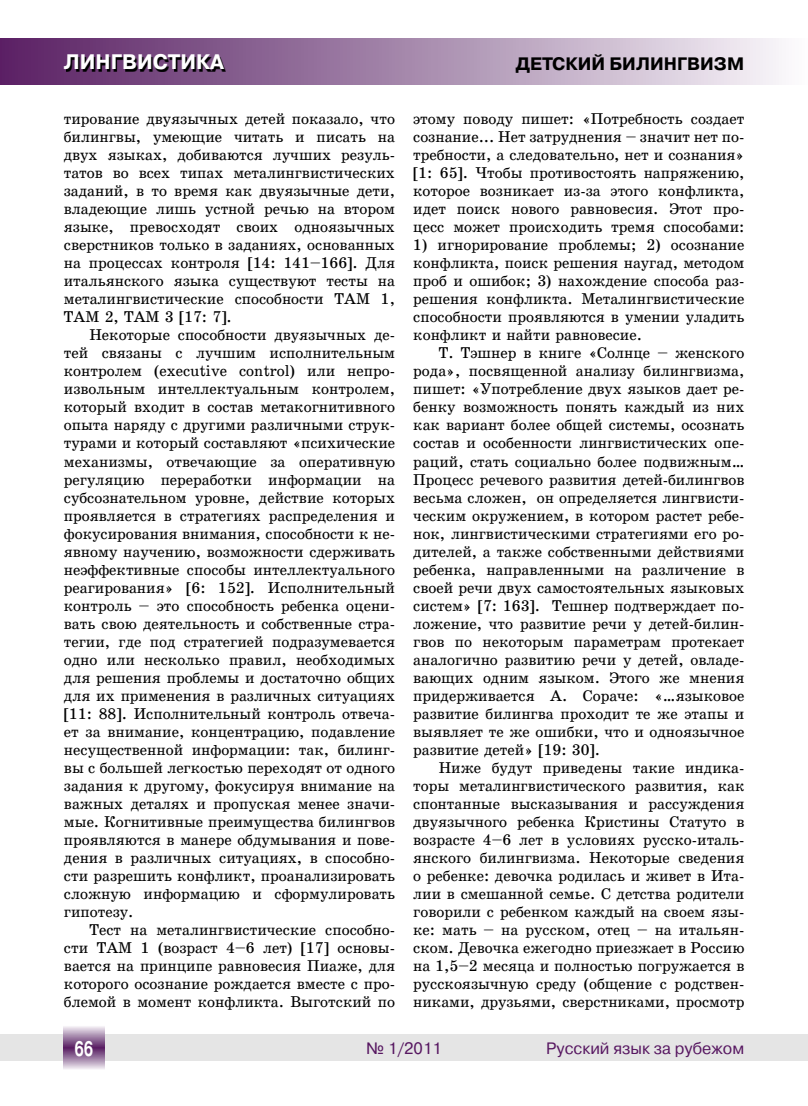
<style>
.page{position:relative;width:808px;height:1106px;background:#fff}
.page>*{position:absolute;margin:0;border:0;box-sizing:border-box;transform-origin:0 0}
.t1{font:700 21px "Pragmatica C";color:#fff}
.t2{font:700 21px "Pragmatica C";color:#fff;scale:.7 1}
.t3{font:700 18px "Pragmatica C";color:#000}
.t4{font:16.5px "Pragmatica C";color:#571761}
.t5{font:15px/18px "School Plain";color:#000;text-align:justify}
</style>
<div class="page">
<div style="left:0;top:1034px;width:808px;height:26px;background:#e5e5e5"></div>
<svg style="left:64px;top:1026px;width:40px;height:43px"></svg>
<div style="left:0;top:38px;width:808px;height:46px;background:linear-gradient(to right,#561d61,#f8f7fa)"></div>
<svg style="left:66px;top:56px;width:161px;height:16px"></svg>
<h1 class="t1" style="left:64px;top:51px;width:162px">ЛИНГВИСТИКА</h1>
<p class="t3" style="left:516px;top:54px;width:28px">Детский</p>
<p class="t3" style="left:609px;top:54px;width:15px">билингвизм</p>
<p class="t5" style="left:64px;top:110px;width:333px">тирование двуязычных детей показало, что билингвы, умеющие читать и писать на двух языках, добиваются лучших резуль&shy;татов во всех типах металингвистических заданий, в то время как двуязычные дети, владеющие лишь устной речью на втором языке, превосходят своих одноязычных сверстников только в заданиях, основанных на процессах контроля [14: 141–166]. Для итальянского языка существуют тесты на металингвистические способности ТАМ 1, ТАМ 2, ТАМ 3 [17: 7].</p>
<p class="t5" style="left:64px;top:326px;width:333px;text-indent:25px">Некоторые способности двуязычных де&shy;тей связаны с лучшим исполнительным контролем (executive control) или непро&shy;извольным интеллектуальным контролем, который входит в состав метакогнитивного опыта наряду с другими различными струк&shy;турами и который составляют «психические механизмы, отвечающие за оперативную регуляцию переработки информации на субсознательном уровне, действие которых проявляется в стратегиях распределения и фокусирования внимания, способности к не&shy;явному научению, возможности сдерживать неэффективные способы интеллектуального реагирования» [6: 152]. Исполнительный контроль – это способность ребенка оцени&shy;вать свою деятельность и собственные стра&shy;тегии, где под стратегией подразумевается одно или несколько правил, необходимых для решения проблемы и достаточно общих для их применения в различных ситуациях [11: 88]. Исполнительный контроль отвеча&shy;ет за внимание, концентрацию, подавление несущественной информации: так, билинг&shy;вы с большей легкостью переходят от одного задания к другому, фокусируя внимание на важных деталях и пропуская менее значи&shy;мые. Когнитивные преимущества билингвов проявляются в манере обдумывания и пове&shy;дения в различных ситуациях, в способно&shy;сти разрешить конфликт, проанализировать сложную информацию и сформулировать гипотезу.</p>
<p class="t5" style="left:64px;top:920px;width:333px;text-indent:26px">Тест на металингвистические способно&shy;сти ТАМ 1 (возраст 4–6 лет) [17] основы&shy;вается на принципе равновесия Пиаже, для которого осознание рождается вместе с про&shy;блемой в момент конфликта. Выготский по</p>
<p class="t5" style="left:413px;top:110px;width:333px">этому поводу пишет: «Потребность создает сознание... Нет затруднения – значит нет по&shy;требности, а следовательно, нет и сознания» [1: 65]. Чтобы противостоять напряжению, которое возникает из-за этого конфликта, идет поиск нового равновесия. Этот про&shy;цесс может происходить тремя способами:</p>
<p class="t5" style="left:413px;top:236px;width:333px">1) игнорирование проблемы; 2) осознание конфликта, поиск решения наугад, методом проб и ошибок; 3) нахождение способа раз&shy;решения конфликта. Металингвистические способности проявляются в умении уладить конфликт и найти равновесие.</p>
<p class="t5" style="left:413px;top:344px;width:333px;text-indent:26px">Т. Тэшнер в книге «Солнце – женского рода», посвященной анализу билингвизма, пишет: «Употребление двух языков дает ре&shy;бенку возможность понять каждый из них как вариант более общей системы, осознать состав и особенности лингвистических опе&shy;раций, стать социально более подвижным… Процесс речевого развития детей-билингвов весьма сложен, он определяется лингвисти&shy;ческим окружением, в котором растет ребе&shy;нок, лингвистическими стратегиями его ро&shy;дителей, а также собственными действиями ребенка, направленными на различение в своей речи двух самостоятельных языковых систем» [7: 163]. Тешнер подтверждает по&shy;ложение, что развитие речи у детей-билин&shy;гвов по некоторым параметрам протекает аналогично развитию речи у детей, овладе&shy;вающих одним языком. Этого же мнения придерживается А. Сораче: «¾ языковое развитие билингва проходит те же этапы и выявляет те же ошибки, что и одноязычное развитие детей» [19: 30].</p>
<p class="t5" style="left:413px;top:758px;width:333px;text-indent:26px">Ниже будут приведены такие индика&shy;торы металингвистического развития, как спонтанные высказывания и рассуждения двуязычного ребенка Кристины Статуто в возрасте 4–6 лет в условиях русско-италь&shy;янского билингвизма. Некоторые сведения о ребенке: девочка родилась и живет в Ита&shy;лии в смешанной семье. С детства родители говорили с ребенком каждый на своем язы&shy;ке: мать – на русском, отец – на итальян&shy;ском. Девочка ежегодно приезжает в Россию на 1,5–2 месяца и полностью погружается в русскоязычную среду (общение с родствен&shy;никами, друзьями, сверстниками, просмотр</p>
<h1 class="t2" style="left:74px;top:1037px;width:29px">66</h1>
<p class="t4" style="left:366px;top:1039px;width:77px">№ 1/2011</p>
<p class="t4" style="left:546px;top:1039px;width:199px">Русский язык за рубежом</p>
</div>
